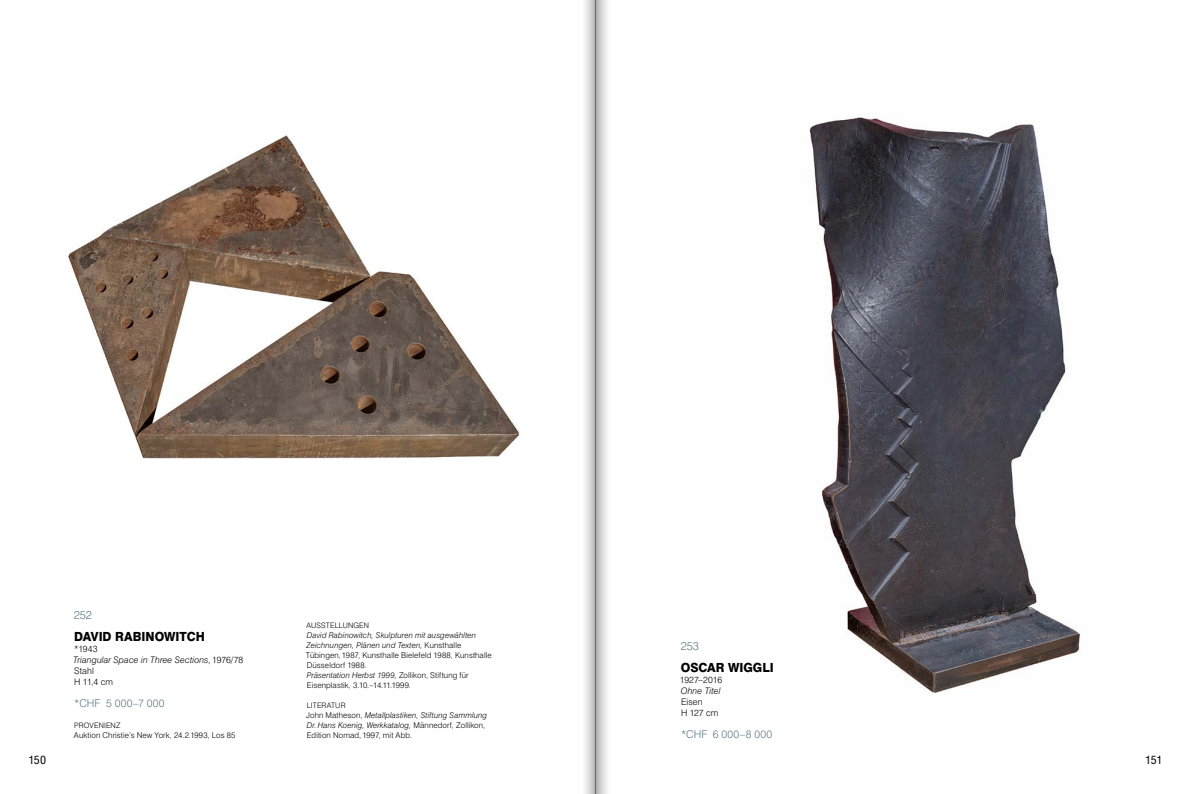
<style>
.page{position:relative;width:1191px;height:794px;background:#fff}
.page>*{position:absolute;margin:0;border:0;box-sizing:border-box;transform-origin:0 0}
.t1{font:800 12.6px "Swiss 721 BT";color:#000;scale:.95 1}
.t2{font:300 11.5px "Swiss 721 BT";letter-spacing:-.005em;color:#5e7b87}
.t3{font:condensed 11px "Swiss 721 BT";letter-spacing:-.03em;color:#000;scale:1.1 1}
.t4{font:300 10.8px "Swiss 721 BT";letter-spacing:.025em;color:#5e7b87}
.t5{font:italic 300 9px/11px "Swiss 721 BT";letter-spacing:.01em;color:#000}
.t6{font:300 9px/11px "Swiss 721 BT";color:#000}
.t7{font:300 8px/10px "Swiss 721 BT";letter-spacing:.01em;color:#000}
.t8{font:italic 300 8px/10px "Swiss 721 BT";letter-spacing:.015em;color:#000}
.t9{font:300 7.5px "Swiss 721 BT";letter-spacing:.02em;color:#000}
.s1{font-style:normal}
.s2{font-style:italic}
</style>
<div class="page">
<img style="left:809px;top:117px;width:271px;height:576px">
<img style="left:68px;top:135px;width:452px;height:324px">
<svg style="left:585px;top:0;width:10px;height:794px;background:#d6d7d7"></svg>
<svg style="left:595px;top:0;width:12px;height:794px;background:#c1c2c2"></svg>
<h2 class="t2" style="left:74px;top:608px;width:20px">252</h2>
<h1 class="t1" style="left:74px;top:628px;width:139px">DAVID RABINOWITCH</h1>
<p class="t5" style="left:73px;top:643px;width:172px"><span class="s1">*1943<br></span>Triangular Space in Three Sections,<span class="s1">1976/78<br>Stahl<br>H 11,4 cm</span></p>
<h3 class="t4" style="left:74px;top:696px;width:92px">*CHF 5 000–7 000</h3>
<p class="t9" style="left:74px;top:720px;width:47px">PROVENIENZ</p>
<p class="t7" style="left:74px;top:730px;width:163px">Auktion Christie’s New York, 24.2.1993, Los 85</p>
<p class="t9" style="left:306px;top:620px;width:64px">AUSSTELLUNGEN</p>
<p class="t7" style="left:306px;top:630px;width:187px"><span class="s2">David Rabinowitch, Skulpturen mit ausgewählten Zeichnungen, Plänen und Texten,</span> Kunsthalle Tübingen,1987, Kunsthalle Bielefeld 1988, Kunsthalle Düsseldorf 1988.<br><span class="s2">Präsentation Herbst 1999,</span> Zollikon, Stiftung für Eisenplastik, 3.10.–14.11.1999.</p>
<p class="t9" style="left:307px;top:700px;width:40px">LITERATUR</p>
<p class="t8" style="left:306px;top:710px;width:182px"><span class="s1">John Matheson,</span> Metallplastiken, Stiftung Sammlung<br>Dr.Hans Koenig, Werkkatalog, <span class="s1">Männedorf, Zollikon,<br>Edition Nomad,1997, mit Abb.</span></p>
<h2 class="t2" style="left:680px;top:639px;width:20px">253</h2>
<h1 class="t1" style="left:681px;top:659px;width:99px">OSCAR WIGGLI</h1>
<p class="t6" style="left:680px;top:674px;width:44px">1927–2016</p>
<p class="t5" style="left:681px;top:685px;width:41px">Ohne Titel</p>
<p class="t6" style="left:681px;top:696px;width:39px">Eisen<br>H 127 cm</p>
<h3 class="t4" style="left:681px;top:727px;width:93px">*CHF 6 000–8 000</h3>
<h3 class="t3" style="left:28px;top:753px;width:18px">150</h3>
<h3 class="t3" style="left:1145px;top:753px;width:17px">151</h3>
</div>
